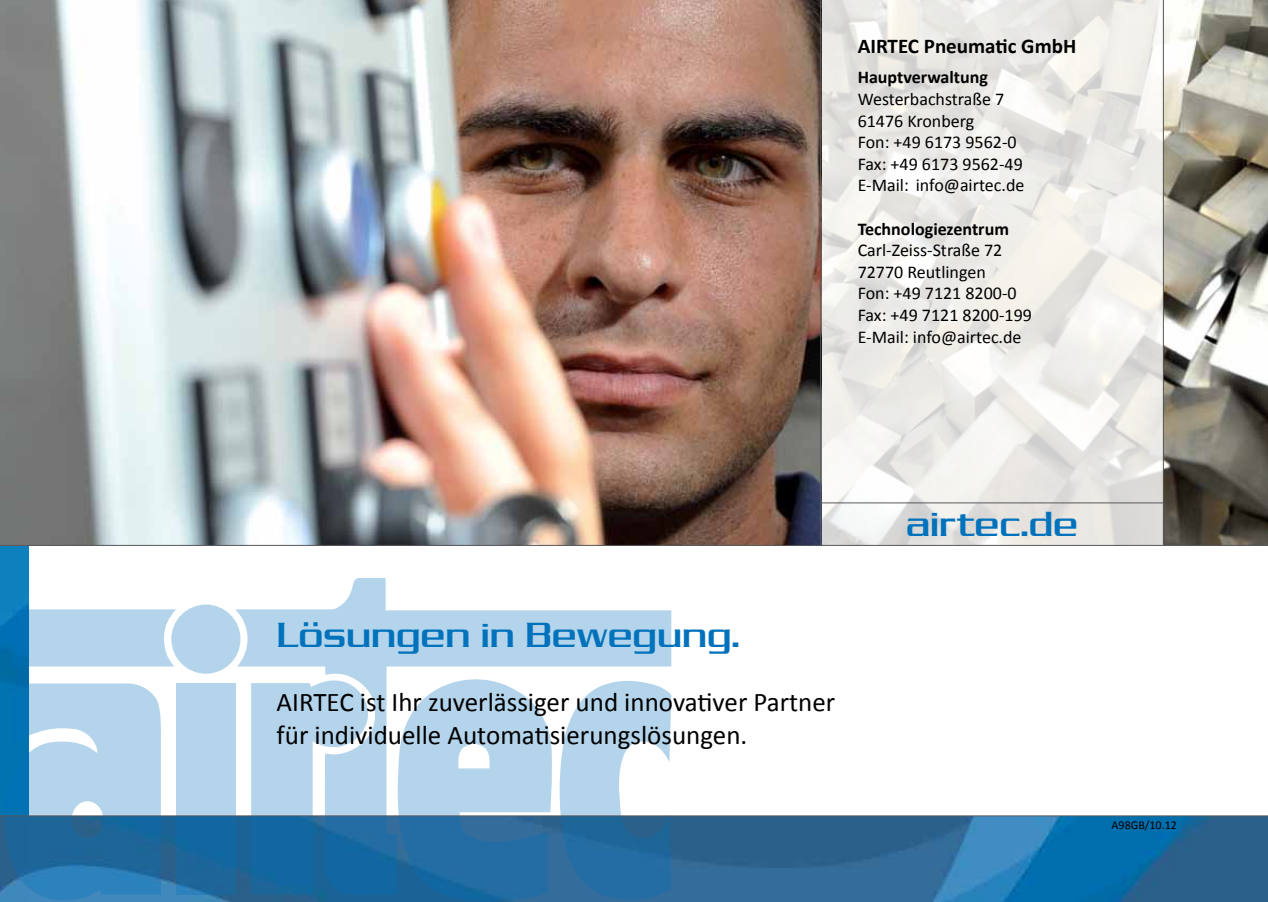
<style>
.page{position:relative;width:1268px;height:902px;background:#fff}
.page>*{position:absolute;margin:0;border:0;box-sizing:border-box;transform-origin:0 0}
.t1{font:36px "Dungeon";color:#0072bc}
.t2{font:27px/32.4px "Calibri";color:#000}
.t3{font:700 21px "Calibri";color:#000}
.t4{font:18px/21.6px "Calibri";color:#000}
.t5{font:700 18px "Calibri";color:#000}
.t6{font:12px "Calibri";color:#000}
</style>
<div class="page">
<img style="left:0;top:546px;width:28px;height:269px">
<img style="left:0;top:0;width:1267px;height:545px">
<img style="left:0;top:816px;width:1267px;height:85px">
<svg style="left:235px;top:578px;width:436px;height:316px;fill:#b3d4eb"></svg>
<svg style="left:12px;top:609px;width:164px;height:57px;background:#a3cbe6"></svg>
<svg style="left:251px;top:680px;width:118px;height:214px;background:#7eaed0"></svg>
<svg style="left:558px;top:678px;width:113px;height:223px"></svg>
<div style="left:171px;top:604px;width:69px;height:69px;background:#b3d4eb;border-radius:50%"></div>
<svg style="left:176px;top:683px;width:59px;height:211px;background:#79abce"></svg>
<svg style="left:2px;top:682px;width:160px;height:219px;background:#69a2c8"></svg>
<svg style="left:395px;top:674px;width:157px;height:227px;background:#87b2d1"></svg>
<hr style="left:0;top:545px;width:1267px;height:1px;background:#58595b">
<hr style="left:0;top:815px;width:1267px;height:1px;background:#58595b">
<hr style="left:821px;top:502px;width:341px;height:1px;background:#58595b">
<hr style="left:1162px;top:0;width:1px;height:546px;background:#565655">
<hr style="left:820px;top:0;width:1px;height:545px;background:#58595b">
<p class="t3" style="left:857px;top:32px;width:220px">AIRTEC Pneumatic GmbH</p>
<p class="t5" style="left:857px;top:66px;width:132px">Hauptverwaltung</p>
<p class="t4" style="left:857px;top:88px;width:168px">Westerbachstraße 7<br>61476 Kronberg<br>Fon: +49 6173 9562-0<br>Fax: +49 6173 9562-49<br>E-Mail: info@airtec.de</p>
<p class="t5" style="left:857px;top:217px;width:153px">Technologiezentrum</p>
<p class="t4" style="left:857px;top:239px;width:176px">Carl-Zeiss-Straße 72<br>72770 Reutlingen<br>Fon: +49 7121 8200-0<br>Fax: +49 7121 8200-199<br>E-Mail: info@airtec.de</p>
<h1 class="t1" style="left:276px;top:614px;width:464px">Lösungen in Bewegung.</h1>
<h2 class="t2" style="left:276px;top:686px;width:560px">AIRTEC ist Ihr zuverlässiger und innovativer Partner für individuelle Automatisierungslösungen.</h2>
<h1 class="t1" style="left:905px;top:503px;width:173px">airtec.de</h1>
<p class="t6" style="left:1111px;top:817px;width:67px">A98GB/10.12</p>
</div>
